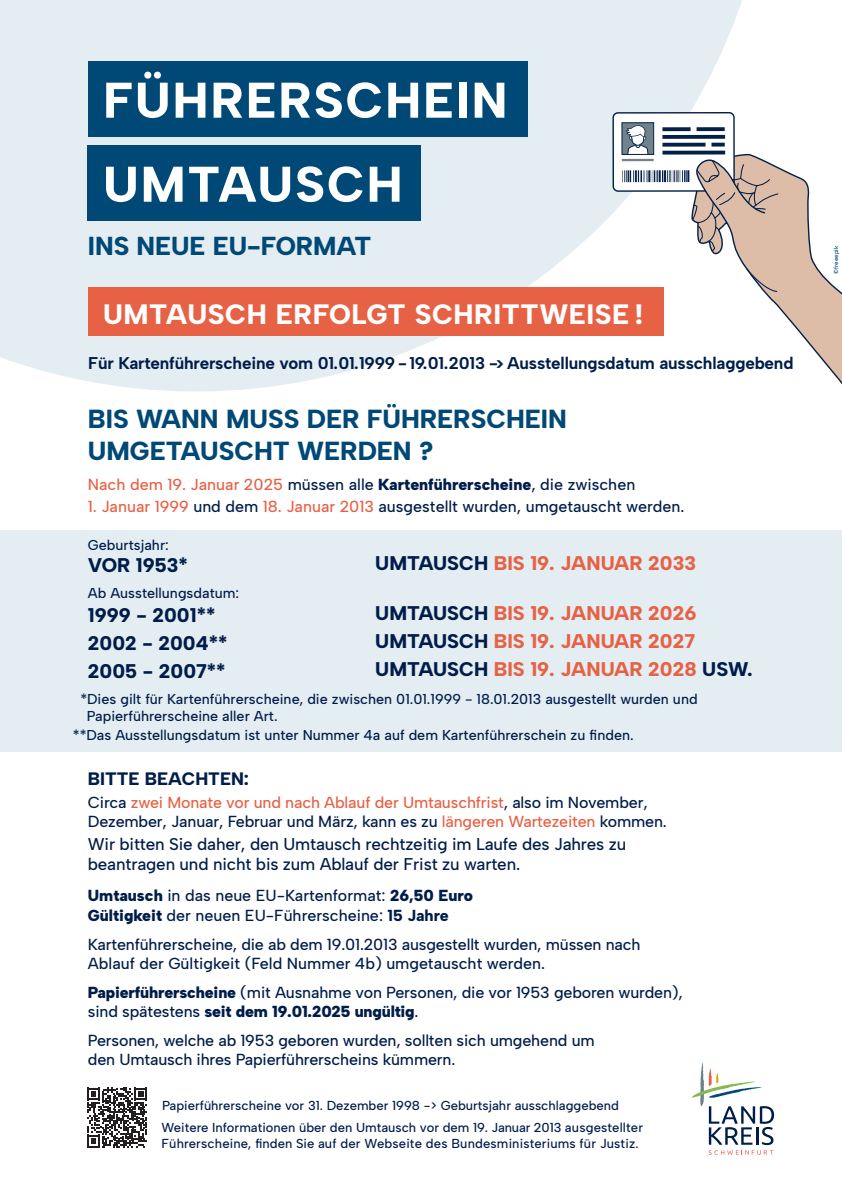
<style>
.page{position:relative;width:842px;height:1191px;background:#fff}
.page>*{position:absolute;margin:0;border:0;box-sizing:border-box;transform-origin:0 0}
.t1{font:800 50px/84px "Albert Sans";letter-spacing:.04em;color:#fff}
.t2{font:800 28px "Albert Sans";letter-spacing:.02em;color:#fff}
.t3{font:800 26.2px/31.4px "Albert Sans";color:#004876}
.t4{font:800 26px "Albert Sans";color:#004876}
.t5{font:800 19.8px/27.9px "Albert Sans";color:#e76145}
.t6{font:800 19.8px/27.9px "Albert Sans";color:#001d4a}
.t7{font:800 18px "Albert Sans";color:#001d4a}
.t8{font:500 17px/20.4px "Albert Sans";letter-spacing:-.01em;color:#001d4a}
.t9{font:700 17px "Albert Sans";letter-spacing:-.01em;color:#001d4a}
.t10{font:500 16px/19.2px "Albert Sans";letter-spacing:-.01em;color:#001d4a}
.t11{font:500 14.3px/17.2px "Albert Sans";color:#001d4a}
.t12{font:500 13px/15.6px "Albert Sans";color:#001d4a}
.t13{font:500 6px "Albert Sans";color:#004876}
.s1{color:#e76145}
.s2{font-weight:900}
.s3{color:#001d4a}
.s4{font-weight:800}
</style>
<div class="page">
<svg style="left:0;top:0;width:742px;height:391px;background:#e6eef2"></svg>
<div style="left:613px;top:113px;width:121px;height:78px;background:#fff;border-radius:5px"></div>
<div style="left:612px;top:112px;width:123px;height:80px;border:1px solid #042046;border-radius:5px"></div>
<div style="left:622px;top:123px;width:32px;height:31px;background:#71828a"></div>
<div style="left:622px;top:122px;width:32px;height:33px;border:1px solid #042046"></div>
<svg style="left:622px;top:125px;width:220px;height:266px"></svg>
<div style="left:0;top:530px;width:842px;height:222px;background:#e4edf2"></div>
<div style="left:88px;top:145px;width:333px;height:75px;background:#004876"></div>
<div style="left:88px;top:62px;width:439px;height:75px;background:#004876"></div>
<svg style="left:692px;top:1062px;width:82px;height:92px"></svg>
<svg style="left:87px;top:1087px;width:60px;height:60px"></svg>
<div style="left:88px;top:287px;width:575px;height:49px;background:#e76145"></div>
<h1 class="t1" style="left:103px;top:58px;width:406px">FÜHRERSCHEIN<br>UMTAUSCH</h1>
<h3 class="t4" style="left:88px;top:230px;width:285px">INS NEUE EU-FORMAT</h3>
<h2 class="t2" style="left:103px;top:297px;width:542px">UMTAUSCH ERFOLGT SCHRITTWEISE !</h2>
<p class="t9" style="left:88px;top:353px;width:707px">Für Kartenführerscheine vom 01.01.1999 - 19.01.2013 -&gt; Ausstellungsdatum ausschlaggebend</p>
<h3 class="t3" style="left:88px;top:403px;width:480px">BIS WANN MUSS DER FÜHRERSCHEIN<br>UMGETAUSCHT WERDEN ?</h3>
<p class="t10" style="left:88px;top:475px;width:549px"><span class="s1">Nach dem 19. Januar 2025</span> müssen alle <span class="s2">Kartenführerscheine</span>, die zwischen</p>
<p class="t10" style="left:88px;top:497px;width:598px"><span class="s1">1. Januar 1999</span> und dem <span class="s1">18. Januar 2013</span> ausgestellt wurden, umgetauscht werden.</p>
<p class="t11" style="left:88px;top:537px;width:83px">Geburtsjahr:</p>
<p class="t6" style="left:88px;top:551px;width:102px">VOR 1953*</p>
<p class="t5" style="left:375px;top:549px;width:322px"><span class="s3">UMTAUSCH</span> BIS 19. JANUAR 2033</p>
<p class="t11" style="left:88px;top:585px;width:153px">Ab Ausstellungsdatum:</p>
<p class="t6" style="left:88px;top:601px;width:141px">1999 - 2001**<br>2002 - 2004**</p>
<p class="t5" style="left:375px;top:599px;width:323px"><span class="s3">UMTAUSCH</span> BIS 19. JANUAR 2026<br><span class="s3">UMTAUSCH</span> BIS 19. JANUAR 2027</p>
<p class="t6" style="left:88px;top:657px;width:139px">2005 - 2007**</p>
<p class="t5" style="left:375px;top:655px;width:379px"><span class="s3">UMTAUSCH</span> BIS 19. JANUAR 2028 <span class="s3">USW.</span></p>
<p class="t11" style="left:87px;top:690px;width:612px;text-indent:-7px">*Dies gilt für Kartenführerscheine, die zwischen 01.01.1999 - 18.01.2013 ausgestellt wurden und<br>Papierführerscheine aller Art.</p>
<p class="t11" style="left:73px;top:726px;width:562px">** Das Ausstellungsdatum ist unter Nummer 4a auf dem Kartenführerschein zu finden.</p>
<p class="t7" style="left:88px;top:767px;width:163px">BITTE BEACHTEN:</p>
<p class="t10" style="left:88px;top:792px;width:580px">Circa <span class="s1">zwei Monate vor und nach Ablauf der Umtauschfrist</span>, also im November,<br>Dezember, Januar, Februar und März, kann es zu <span class="s1">längeren Wartezeiten</span> kommen.</p>
<p class="t8" style="left:88px;top:833px;width:540px">Wir bitten Sie daher, den Umtausch rechtzeitig im Laufe des Jahres zu beantragen und nicht bis zum Ablauf der Frist zu warten.</p>
<p class="t10" style="left:88px;top:886px;width:387px"><span class="s2">Umtausch</span> in das neue EU-Kartenformat: <span class="s2">26,50 Euro<br>Gültigkeit</span> der neuen EU-Führerscheine: <span class="s4">15 Jahre</span></p>
<p class="t10" style="left:88px;top:934px;width:554px">Kartenführerscheine, die ab dem 19.01.2013 ausgestellt wurden, müssen nach<br>Ablauf der Gültigkeit (Feld Nummer 4b) umgetauscht werden.</p>
<p class="t10" style="left:88px;top:982px;width:597px"><span class="s2">Papierführerscheine</span> (mit Ausnahme von Personen, die vor 1953 geboren wurden), sind spätestens <span class="s2">seit dem 19.01.2025 ungültig</span>.</p>
<p class="t10" style="left:88px;top:1031px;width:508px">Personen, welche ab 1953 geboren wurden, sollten sich umgehend um den Umtausch ihres Papierführerscheins kümmern.</p>
<p class="t12" style="left:162px;top:1097px;width:458px">Papierführerscheine vor 31. Dezember 1998 -&gt; Geburtsjahr ausschlaggebend</p>
<p class="t12" style="left:161px;top:1119px;width:483px">Weitere Informationen über den Umtausch vor dem 19. Januar 2013 ausgestellter<br>Führerscheine, finden Sie auf der Webseite des Bundesministeriums für Justiz.</p>
<p class="t13" style="left:832px;top:274px;width:29px;rotate:-90deg">©freeepik</p>
</div>
